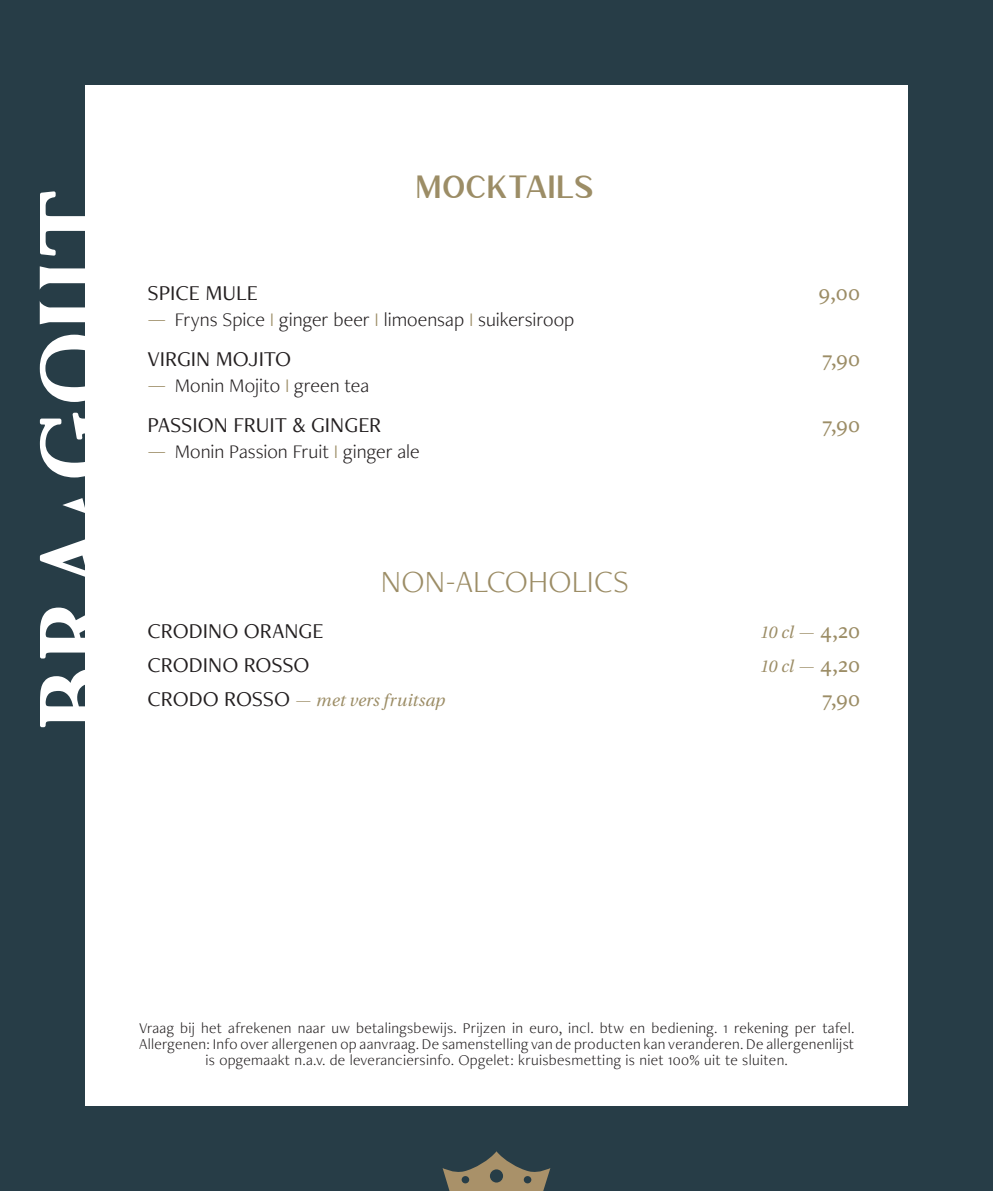
<style>
.page{position:relative;width:993px;height:1191px;background:#fff}
.page>*{position:absolute;margin:0;border:0;box-sizing:border-box;transform-origin:0 0}
.t1{font:300 32px "Freight Neo Pro";letter-spacing:.005em;color:#9c8d66}
.t2{font:32px "Rodano";letter-spacing:.05em;color:#9c8d66}
.t3{font:22px "Freight Neo Pro";color:#231f20}
.t4{font:500 22px "Freight Neo Pro";letter-spacing:.01em;color:#9c8d66}
.t5{font:300 20px "Freight Neo Pro";color:#231f20}
.t6{font:italic 17px "Utopia";letter-spacing:.005em;color:#9c8d66}
.t7{font:300 15.6px/16px "Freight Neo Pro";letter-spacing:.02em;color:#231f20;text-align:center}
.s1{color:#9c8d66}
.s2{font-family:"Freight Neo Pro";font-weight:300;font-style:normal}
.s3{font-family:"Freight Neo Pro";font-weight:500;font-style:normal;font-size:22px}
.s4{font-family:"Freight Neo Pro";font-style:normal;font-size:22px;color:#231f20}
</style>
<div class="page">
<div style="left:0;top:0;width:992px;height:1191px;background:#273d47"></div>
<div style="left:85px;top:85px;width:822px;height:1021px;background:#fff"></div>
<svg style="left:40px;top:669px;width:45px;height:58px"></svg>
<svg style="left:40px;top:607px;width:45px;height:51px"></svg>
<svg style="left:40px;top:539px;width:45px;height:38px"></svg>
<svg style="left:62px;top:498px;width:23px;height:15px"></svg>
<svg style="left:40px;top:413px;width:45px;height:64px"></svg>
<svg style="left:40px;top:335px;width:45px;height:67px"></svg>
<svg style="left:40px;top:191px;width:45px;height:65px"></svg>
<svg style="left:40px;top:266px;width:45px;height:58px"></svg>
<svg style="left:442px;top:1151px;width:108px;height:40px"></svg>
<h1 class="t2" style="left:417px;top:168px;width:178px">MOCKTAILS</h1>
<h2 class="t3" style="left:147px;top:278px;width:112px">SPICE MULE</h2>
<h2 class="t4" style="left:818px;top:278px;width:43px">9,00</h2>
<p class="t5" style="left:147px;top:306px;width:428px"><span class="s1">—</span> Fryns Spice <span class="s1">I</span> ginger beer <span class="s1">I</span> limoensap <span class="s1">I</span> suikersiroop</p>
<h2 class="t3" style="left:147px;top:344px;width:145px">VIRGIN MOJITO</h2>
<h2 class="t4" style="left:821px;top:344px;width:39px">7,90</h2>
<p class="t5" style="left:147px;top:372px;width:223px"><span class="s1">—</span> Monin Mojito <span class="s1">I</span> green tea</p>
<h2 class="t3" style="left:147px;top:410px;width:235px">PASSION FRUIT &amp; GINGER</h2>
<h2 class="t4" style="left:821px;top:410px;width:39px">7,90</h2>
<p class="t5" style="left:147px;top:438px;width:273px"><span class="s1">—</span> Monin Passion Fruit <span class="s1">I</span> ginger ale</p>
<h1 class="t1" style="left:381px;top:560px;width:249px">NON-ALCOHOLICS</h1>
<h2 class="t3" style="left:147px;top:616px;width:178px">CRODINO ORANGE</h2>
<p class="t6" style="left:759px;top:623px;width:102px">10 cl <span class="s2">—</span> <span class="s3">4,20</span></p>
<h2 class="t3" style="left:147px;top:650px;width:163px">CRODINO ROSSO</h2>
<p class="t6" style="left:759px;top:657px;width:102px">10 cl <span class="s2">—</span> <span class="s3">4,20</span></p>
<p class="t6" style="left:147px;top:691px;width:298px"><span class="s4">CRODO ROSSO</span> <span class="s2">—</span> met vers fruitsap</p>
<h2 class="t4" style="left:821px;top:684px;width:39px">7,90</h2>
<p class="t7" style="left:139px;top:1019px;width:716px">Vraag bij het afrekenen naar uw betalingsbewijs. Prijzen in euro, incl. btw en bediening. 1 rekening per tafel.<br>Allergenen: Info over allergenen op aanvraag. De samenstelling van de producten kan veranderen. De allergenenlijst is opgemaakt n.a.v. de leveranciersinfo. Opgelet: kruisbesmetting is niet 100% uit te sluiten.</p>
</div>
